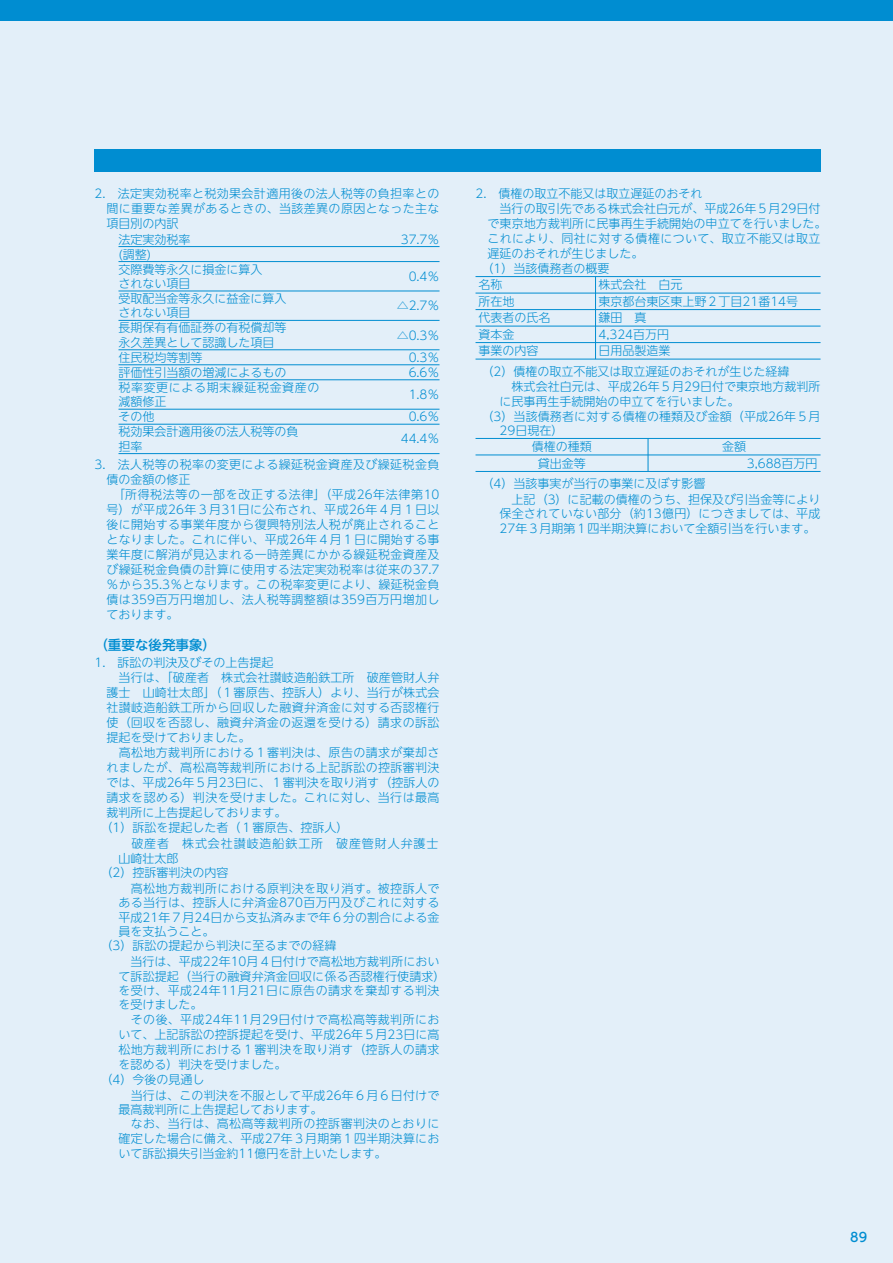
<style>
.page{position:relative;width:893px;height:1263px;background:#fff}
.page>*{position:absolute;margin:0;border:0;box-sizing:border-box;transform-origin:0 0}
.t1{font:500 13.5px "UD Shin Go NT Pr 6 N";color:#008dd1}
.t2{font:500 12.75px "UD Shin Go NT Pr 6 N";color:#008dd1}
.t3{font:300 12px/14.4px "UD Shin Go NT Pr 6 N";letter-spacing:.01em;color:#008dd1}
.t4{font:300 12px "UD Shin Go NT Pr 6 N";letter-spacing:.03em;color:#008dd1}
.t5{font:300 12px "UD Shin Go NT Pr 6 N";letter-spacing:.035em;color:#008dd1}
.t6{font:300 12px/14.4px "UD Shin Go NT Pr 6 N";letter-spacing:.05em;color:#008dd1}
.t7{font:300 12px "UD Shin Go NT Pr 6 N";letter-spacing:.075em;color:#008dd1}
</style>
<div class="page">
<div style="left:0;top:0;width:893px;height:22px;background:#008dd1"></div>
<div style="left:0;top:22px;width:893px;height:1241px;background:#e3eff9"></div>
<div style="left:94px;top:149px;width:68px;height:23px;background:#008dd1"></div>
<div style="left:162px;top:149px;width:658px;height:23px;background:#008dd1"></div>
<hr style="left:118px;top:246px;width:321px;height:1px;background:#008dd1">
<hr style="left:118px;top:261px;width:321px;height:1px;background:#008dd1">
<hr style="left:118px;top:291px;width:321px;height:1px;background:#008dd1">
<hr style="left:118px;top:320px;width:321px;height:1px;background:#008dd1">
<hr style="left:118px;top:349px;width:321px;height:1px;background:#008dd1">
<hr style="left:118px;top:364px;width:321px;height:1px;background:#008dd1">
<hr style="left:118px;top:379px;width:321px;height:1px;background:#008dd1">
<hr style="left:118px;top:409px;width:321px;height:1px;background:#008dd1">
<hr style="left:118px;top:424px;width:321px;height:1px;background:#008dd1">
<hr style="left:118px;top:453px;width:321px;height:1px;background:#008dd1">
<hr style="left:475px;top:276px;width:345px;height:1px;background:#008dd1">
<hr style="left:595px;top:277px;width:1px;height:82px;background:#008dd1">
<hr style="left:475px;top:293px;width:345px;height:1px;background:#008dd1">
<hr style="left:475px;top:309px;width:345px;height:1px;background:#008dd1">
<hr style="left:475px;top:326px;width:345px;height:1px;background:#008dd1">
<hr style="left:475px;top:342px;width:345px;height:1px;background:#008dd1">
<hr style="left:475px;top:359px;width:345px;height:1px;background:#008dd1">
<hr style="left:475px;top:438px;width:345px;height:1px;background:#008dd1">
<hr style="left:648px;top:438px;width:1px;height:33px;background:#008dd1">
<hr style="left:475px;top:455px;width:345px;height:1px;background:#008dd1">
<hr style="left:475px;top:471px;width:345px;height:1px;background:#008dd1">
<p class="t4" style="left:94px;top:187px;width:346px">2. 法定実効税率と税効果会計適用後の法人税等の負担率との</p>
<p class="t4" style="left:106px;top:202px;width:335px">間に重要な差異があるときの、当該差異の原因となった主な</p>
<p class="t3" style="left:106px;top:216px;width:73px">項目別の内訳</p>
<p class="t3" style="left:118px;top:232px;width:73px">法定実効税率</p>
<p class="t3" style="left:401px;top:232px;width:40px">37.7％</p>
<p class="t3" style="left:118px;top:247px;width:145px">(調整)<br>交際費等永久に損金に算入されない項目</p>
<p class="t3" style="left:409px;top:269px;width:32px">0.4％</p>
<p class="t3" style="left:118px;top:291px;width:170px">受取配当金等永久に益金に算入されない項目</p>
<p class="t3" style="left:397px;top:298px;width:44px">△2.7％</p>
<p class="t3" style="left:118px;top:321px;width:170px">長期保有有価証券の有税償却等永久差異として認識した項目</p>
<p class="t3" style="left:397px;top:328px;width:44px">△0.3％</p>
<p class="t3" style="left:118px;top:350px;width:85px">住民税均等割等</p>
<p class="t3" style="left:409px;top:350px;width:32px">0.3％</p>
<p class="t3" style="left:118px;top:365px;width:169px">評価性引当額の増減によるもの</p>
<p class="t3" style="left:409px;top:365px;width:32px">6.6％</p>
<p class="t6" style="left:118px;top:380px;width:202px">税率変更による期末繰延税金資産の減額修正</p>
<p class="t3" style="left:409px;top:387px;width:32px">1.8％</p>
<p class="t3" style="left:118px;top:409px;width:37px">その他</p>
<p class="t3" style="left:409px;top:409px;width:32px">0.6％</p>
<p class="t3" style="left:118px;top:424px;width:182px">税効果会計適用後の法人税等の負担率</p>
<p class="t3" style="left:401px;top:432px;width:40px">44.4％</p>
<p class="t4" style="left:94px;top:458px;width:346px">3. 法人税等の税率の変更による繰延税金資産及び繰延税金負</p>
<p class="t3" style="left:106px;top:472px;width:85px">債の金額の修正</p>
<p class="t6" style="left:94px;top:487px;width:347px">　「所得税法等の一部を改正する法律」（平成26年法律第10</p>
<p class="t5" style="left:106px;top:503px;width:334px">号）が平成26年３月31日に公布され、平成26年４月１日以</p>
<p class="t4" style="left:106px;top:518px;width:335px">後に開始する事業年度から復興特別法人税が廃止されること</p>
<p class="t3" style="left:106px;top:532px;width:335px">となりました。これに伴い、平成26年４月１日に開始する事</p>
<p class="t4" style="left:106px;top:548px;width:335px">業年度に解消が見込まれる一時差異にかかる繰延税金資産及</p>
<p class="t3" style="left:106px;top:562px;width:335px">び繰延税金負債の計算に使用する法定実効税率は従来の37.7</p>
<p class="t3" style="left:106px;top:577px;width:335px">％から35.3％となります。この税率変更により、繰延税金負</p>
<p class="t5" style="left:106px;top:593px;width:334px">債は359百万円増加し、法人税等調整額は359百万円増加し</p>
<p class="t3" style="left:106px;top:607px;width:73px">ております。</p>
<p class="t1" style="left:94px;top:638px;width:123px">（重要な後発事象）</p>
<p class="t3" style="left:94px;top:656px;width:180px">1. 訴訟の判決及びその上告提起</p>
<p class="t3" style="left:106px;top:671px;width:334px">　当行は、「破産者 株式会社讃岐造船鉄工所 破産管財人弁</p>
<p class="t3" style="left:106px;top:686px;width:334px">護士 山崎壮太郎」（１審原告、控訴人）より、当行が株式会</p>
<p class="t4" style="left:106px;top:702px;width:335px">社讃岐造船鉄工所から回収した融資弁済金に対する否認権行</p>
<p class="t4" style="left:106px;top:717px;width:334px">使（回収を否認し、融資弁済金の返還を受ける）請求の訴訟</p>
<p class="t3" style="left:106px;top:731px;width:145px">提起を受けておりました。</p>
<p class="t4" style="left:106px;top:747px;width:335px">　高松地方裁判所における１審判決は、原告の請求が棄却さ</p>
<p class="t4" style="left:106px;top:762px;width:334px">れましたが、高松高等裁判所における上記訴訟の控訴審判決</p>
<p class="t3" style="left:106px;top:776px;width:334px">では、平成26年５月23日に、１審判決を取り消す（控訴人の</p>
<p class="t5" style="left:106px;top:792px;width:334px">請求を認める）判決を受けました。これに対し、当行は最高</p>
<p class="t3" style="left:106px;top:806px;width:182px">裁判所に上告提起しております。</p>
<p class="t3" style="left:100px;top:821px;width:249px">（1）訴訟を提起した者（１審原告、控訴人）</p>
<p class="t7" style="left:118px;top:838px;width:322px">　破産者 株式会社讃岐造船鉄工所 破産管財人弁護士</p>
<p class="t3" style="left:100px;top:851px;width:129px;text-indent:18px">山崎壮太郎<br>（2）控訴審判決の内容</p>
<p class="t4" style="left:118px;top:882px;width:322px">　高松地方裁判所における原判決を取り消す。被控訴人で</p>
<p class="t5" style="left:118px;top:896px;width:323px">ある当行は、控訴人に弁済金870百万円及びこれに対する</p>
<p class="t3" style="left:118px;top:910px;width:323px">平成21年７月24日から支払済みまで年６分の割合による金</p>
<p class="t3" style="left:118px;top:924px;width:97px">員を支払うこと。</p>
<p class="t3" style="left:100px;top:938px;width:237px">（3）訴訟の提起から判決に至るまでの経緯</p>
<p class="t3" style="left:118px;top:954px;width:323px">　当行は、平成22年10月４日付けで高松地方裁判所におい</p>
<p class="t3" style="left:118px;top:969px;width:328px">て訴訟提起（当行の融資弁済金回収に係る否認権行使請求）</p>
<p class="t5" style="left:118px;top:984px;width:323px">を受け、平成24年11月21日に原告の請求を棄却する判決</p>
<p class="t3" style="left:118px;top:997px;width:85px">を受けました。</p>
<p class="t5" style="left:118px;top:1013px;width:323px">　その後、平成24年11月29日付けで高松高等裁判所にお</p>
<p class="t3" style="left:118px;top:1027px;width:322px">いて、上記訴訟の控訴提起を受け、平成26年５月23日に高</p>
<p class="t4" style="left:118px;top:1043px;width:322px">松地方裁判所における１審判決を取り消す（控訴人の請求</p>
<p class="t3" style="left:118px;top:1057px;width:169px">を認める）判決を受けました。</p>
<p class="t3" style="left:100px;top:1072px;width:105px">（4）今後の見通し</p>
<p class="t3" style="left:118px;top:1088px;width:323px">　当行は、この判決を不服として平成26年６月６日付けで</p>
<p class="t3" style="left:118px;top:1102px;width:322px;line-height:14.9px">最高裁判所に上告提起しております。<br>　なお、当行は、高松高等裁判所の控訴審判決のとおりに確定した場合に備え、平成27年３月期第１四半期決算において訴訟損失引当金約11億円を計上いたします。</p>
<p class="t3" style="left:475px;top:186px;width:228px">2. 債権の取立不能又は取立遅延のおそれ</p>
<p class="t3" style="left:487px;top:201px;width:334px">　当行の取引先である株式会社白元が、平成26年５月29日付</p>
<p class="t3" style="left:487px;top:216px;width:341px">で東京地方裁判所に民事再生手続開始の申立てを行いました。</p>
<p class="t4" style="left:487px;top:232px;width:334px">これにより、同社に対する債権について、取立不能又は取立</p>
<p class="t3" style="left:487px;top:246px;width:157px">遅延のおそれが生じました。</p>
<p class="t3" style="left:481px;top:261px;width:129px">（1）当該債務者の概要</p>
<p class="t3" style="left:478px;top:278px;width:25px">名称</p>
<p class="t3" style="left:598px;top:278px;width:85px">株式会社 白元</p>
<p class="t3" style="left:478px;top:294px;width:37px">所在地</p>
<p class="t3" style="left:598px;top:294px;width:201px">東京都台東区東上野２丁目21番14号</p>
<p class="t3" style="left:478px;top:311px;width:73px">代表者の氏名</p>
<p class="t3" style="left:598px;top:311px;width:49px">鎌田 真</p>
<p class="t3" style="left:478px;top:327px;width:37px">資本金</p>
<p class="t3" style="left:598px;top:327px;width:72px">4,324百万円</p>
<p class="t3" style="left:478px;top:344px;width:61px">事業の内容</p>
<p class="t3" style="left:481px;top:341px;width:309px;line-height:20.2px;text-align:center">日用品製造業<br>（2）債権の取立不能又は取立遅延のおそれが生じた経緯</p>
<p class="t3" style="left:499px;top:380px;width:323px">　株式会社白元は、平成26年５月29日付で東京地方裁判所</p>
<p class="t3" style="left:499px;top:394px;width:241px">に民事再生手続開始の申立てを行いました。</p>
<p class="t3" style="left:481px;top:409px;width:340px">（3）当該債務者に対する債権の種類及び金額（平成26年５月</p>
<p class="t3" style="left:499px;top:424px;width:65px">29日現在）</p>
<p class="t3" style="left:532px;top:439px;width:61px">債権の種類</p>
<p class="t3" style="left:722px;top:439px;width:25px">金額</p>
<p class="t3" style="left:538px;top:456px;width:49px">貸出金等</p>
<p class="t3" style="left:747px;top:456px;width:72px">3,688百万円</p>
<p class="t3" style="left:499px;top:476px;width:323px;line-height:15.8px;text-indent:-18px">（4）当該事実が当行の事業に及ぼす影響<br>　上記（3）に記載の債権のうち、担保及び引当金等により</p>
<p class="t3" style="left:499px;top:506px;width:322px">保全されていない部分（約13億円）につきましては、平成<br>27年３月期第１四半期決算において全額引当を行います。</p>
<p class="t2" style="left:850px;top:1231px;width:18px">89</p>
</div>
